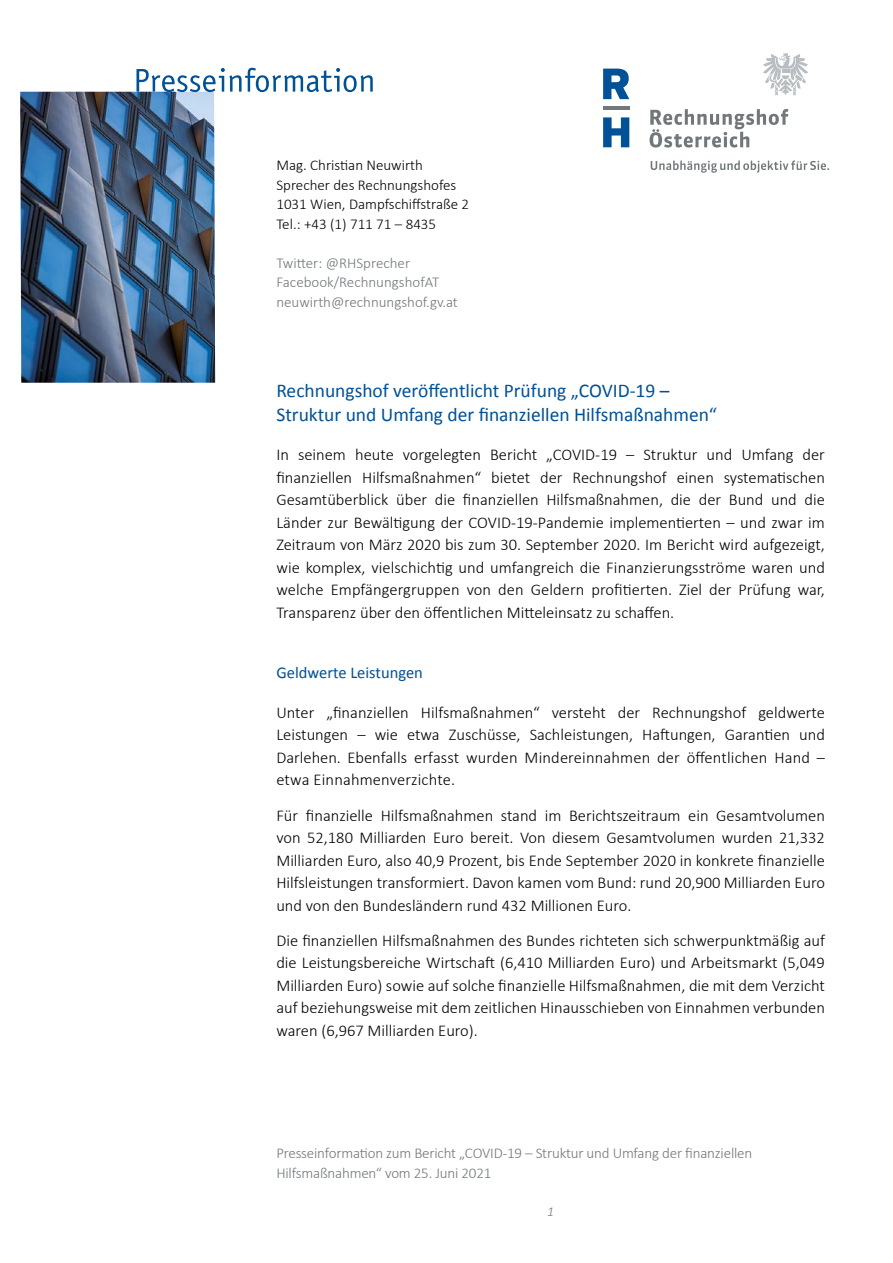
<style>
.page{position:relative;width:893px;height:1263px;background:#fff}
.page>*{position:absolute;margin:0;border:0;box-sizing:border-box;transform-origin:0 0}
.Überschrift_1{font:19.5px/23.2px "Calibri";color:#005195}
.Fließtext{font:300 16.5px/22.5px "Calibri";color:#000;text-align:justify}
.Überschrift_2{font:16.5px "Calibri";color:#005195}
.Kontaktadresse_block_2_grau{font:300 15px/19.5px "Calibri";letter-spacing:-.01em;color:#71777a}
.Kontaktadresse{font:300 15px "Calibri";color:#000}
.t1{font:italic 300 13.5px "Calibri";color:#71777a}
</style>
<div class="page">
<svg style="left:603px;top:117px;width:26px;height:30px"></svg>
<svg style="left:603px;top:69px;width:26px;height:30px"></svg>
<hr style="left:603px;top:107px;width:26px;height:3px;background:#71777a">
<svg style="left:650px;top:109px;width:138px;height:39px"></svg>
<svg style="left:763px;top:53px;width:45px;height:42px"></svg>
<svg style="left:651px;top:160px;width:178px;height:13px"></svg>
<img style="left:20px;top:92px;width:195px;height:291px">
<svg style="left:136px;top:68px;width:237px;height:24px"></svg>
<p class="Kontaktadresse" style="left:276px;top:156px;width:148px">Mag. Christian Neuwirth</p>
<p class="Kontaktadresse" style="left:276px;top:175px;width:181px">Sprecher des Rechnungshofes</p>
<p class="Kontaktadresse" style="left:276px;top:195px;width:194px">1031 Wien, Dampfschiffstraße 2</p>
<p class="Kontaktadresse" style="left:276px;top:214px;width:161px">Tel.: +43 (1) 711 71 – 8435</p>
<p class="Kontaktadresse_block_2_grau" style="left:276px;top:253px;width:135px">Twitter: @RHSprecher</p>
<p class="Kontaktadresse_block_2_grau" style="left:276px;top:272px;width:164px">Facebook/RechnungshofAT</p>
<p class="Kontaktadresse_block_2_grau" style="left:276px;top:292px;width:183px">neuwirth@rechnungshof.gv.at</p>
<h1 class="Überschrift_1" style="left:276px;top:378px;width:442px">Rechnungshof veröffentlicht Prüfung „COVID-19 –<br>Struktur und Umfang der finanziellen Hilfsmaßnahmen“</h1>
<p class="Fließtext" style="left:276px;top:443px;width:550px">In seinem heute vorgelegten Bericht „COVID-19 – Struktur und Umfang der finanziellen Hilfsmaßnahmen“ bietet der Rechnungshof einen systematischen Gesamtüberblick über die finanziellen Hilfsmaßnahmen, die der Bund und die Länder zur Bewältigung der COVID-19-Pandemie implementierten – und zwar im Zeitraum von März 2020 bis zum 30. September 2020. Im Bericht wird aufgezeigt, wie komplex, vielschichtig und umfangreich die Finanzierungsströme waren und welche Empfängergruppen von den Geldern profitierten. Ziel der Prüfung war, Transparenz über den öffentlichen Mitteleinsatz zu schaffen.</p>
<h2 class="Überschrift_2" style="left:276px;top:663px;width:148px">Geldwerte Leistungen</h2>
<p class="Fließtext" style="left:276px;top:701px;width:550px">Unter „finanziellen Hilfsmaßnahmen“ versteht der Rechnungshof geldwerte Leistungen – wie etwa Zuschüsse, Sachleistungen, Haftungen, Garantien und Darlehen. Ebenfalls erfasst wurden Mindereinnahmen der öffentlichen Hand – etwa Einnahmenverzichte.</p>
<p class="Fließtext" style="left:276px;top:804px;width:550px">Für finanzielle Hilfsmaßnahmen stand im Berichtszeitraum ein Gesamtvolumen von 52,180 Milliarden Euro bereit. Von diesem Gesamtvolumen wurden 21,332<br>Milliarden Euro, also 40,9 Prozent, bis Ende September 2020 in konkrete finanzielle Hilfsleistungen transformiert. Davon kamen vom Bund: rund 20,900 Milliarden Euro und von den Bundesländern rund 432 Millionen Euro.</p>
<p class="Fließtext" style="left:276px;top:929px;width:550px">Die finanziellen Hilfsmaßnahmen des Bundes richteten sich schwerpunktmäßig auf die Leistungsbereiche Wirtschaft (6,410 Milliarden Euro) und Arbeitsmarkt (5,049<br>Milliarden Euro) sowie auf solche finanzielle Hilfsmaßnahmen, die mit dem Verzicht auf beziehungsweise mit dem zeitlichen Hinausschieben von Einnahmen verbunden waren (6,967 Milliarden Euro).</p>
<p class="Kontaktadresse_block_2_grau" style="left:276px;top:1143px;width:477px">Presseinformation zum Bericht „COVID-19 – Struktur und Umfang der finanziellen<br>Hilfsmaßnahmen“ vom 25. Juni 2021</p>
<p class="t1" style="left:547px;top:1203px;width:8px">1</p>
</div>
